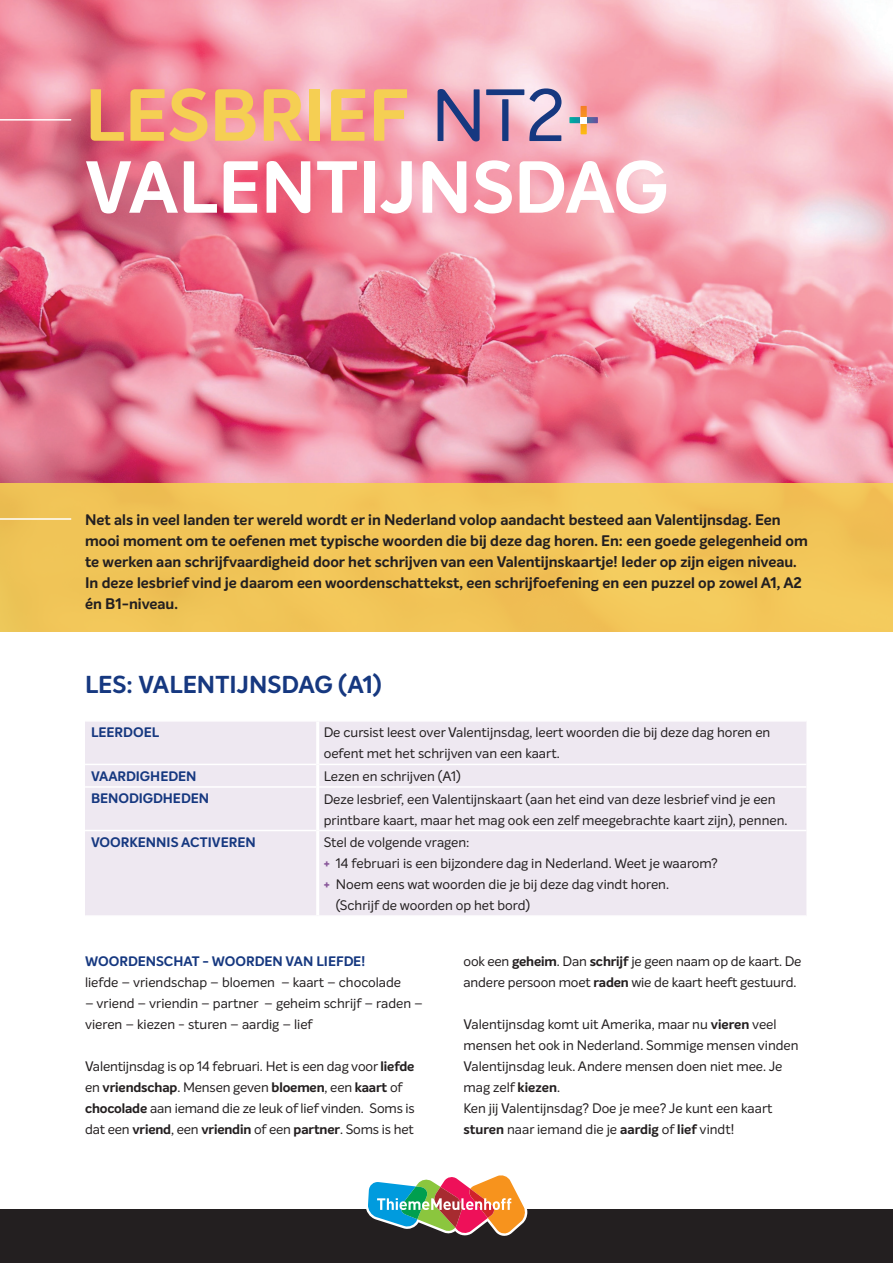
<style>
.page{position:relative;width:893px;height:1263px;background:#fff}
.page>*{position:absolute;margin:0;border:0;box-sizing:border-box;transform-origin:0 0}
.t1{font:700 72px "Intelo";color:#fff}
.t2{font:700 72px "Intelo";color:#f5cf53}
.t3{font:700 24px "Intelo";color:#163880}
.t4{font:700 15px/21px "Intelo";color:#231f20}
.t5{font:13.5px/21px "Intelo";color:#231f20}
.t6{font:700 13.5px "Intelo";color:#163880}
.s1{font-weight:700;color:#89579a}
.s2{font-weight:700}
</style>
<div class="page">
<img style="left:0;top:0;width:893px;height:483px">
<div style="left:0;top:483px;width:893px;height:148px;background:#f2c558"></div>
<div style="left:85px;top:722px;width:721px;height:193px;background:#eee8f1"></div>
<hr style="left:85px;top:764px;width:231px;height:1px;background:#fff">
<hr style="left:319px;top:764px;width:487px;height:1px;background:#fff">
<hr style="left:85px;top:786px;width:231px;height:2px;background:#fff">
<hr style="left:319px;top:786px;width:487px;height:2px;background:#fff">
<hr style="left:85px;top:830px;width:231px;height:1px;background:#fff">
<hr style="left:319px;top:830px;width:487px;height:1px;background:#fff">
<hr style="left:316px;top:722px;width:3px;height:42px;background:#fff">
<hr style="left:316px;top:764px;width:3px;height:23px;background:#fff">
<hr style="left:316px;top:787px;width:3px;height:43px;background:#fff">
<hr style="left:316px;top:830px;width:3px;height:85px;background:#fff">
<hr style="left:0;top:119px;width:71px;height:2px;background:#fff">
<hr style="left:0;top:518px;width:71px;height:2px;background:#fff">
<svg style="left:438px;top:89px;width:42px;height:52px;background:#96749c"></svg>
<svg style="left:529px;top:88px;width:32px;height:53px;background:#a09abc"></svg>
<div style="left:502px;top:99px;width:6px;height:42px;background:#163880"></div>
<div style="left:486px;top:89px;width:38px;height:6px;background:#163880"></div>
<svg style="left:569px;top:106px;width:29px;height:28px"></svg>
<div style="left:0;top:1210px;width:893px;height:53px;background:#231f20"></div>
<svg style="left:365px;top:1175px;width:162px;height:61px"></svg>
<h1 class="t2" style="left:85px;top:70px;width:325px">LESBRIEF</h1>
<h1 class="t1" style="left:85px;top:142px;width:585px">VALENTIJNSDAG</h1>
<p class="t4" style="left:85px;top:510px;width:724px">Net als in veel landen ter wereld wordt er in Nederland volop aandacht besteed aan Valentijnsdag. Een mooi moment om te oefenen met typische woorden die bij deze dag horen. En: een goede gelegenheid om te werken aan schrijfvaardigheid door het schrijven van een Valentijnskaartje! Ieder op zijn eigen niveau.<br>In deze lesbrief vind je daarom een woordenschattekst, een schrijfoefening en een puzzel op zowel A1, A2 én B1-niveau.</p>
<h2 class="t3" style="left:85px;top:669px;width:298px">LES: VALENTIJNSDAG (A1)</h2>
<p class="t6" style="left:91px;top:724px;width:70px">LEERDOEL</p>
<p class="t5" style="left:324px;top:722px;width:448px">De cursist leest over Valentijnsdag, leert woorden die bij deze dag horen en oefent met het schrijven van een kaart.</p>
<p class="t6" style="left:91px;top:767px;width:107px">VAARDIGHEDEN</p>
<p class="t5" style="left:324px;top:766px;width:139px">Lezen en schrijven (A1)</p>
<p class="t6" style="left:91px;top:790px;width:120px">BENODIGDHEDEN</p>
<p class="t5" style="left:324px;top:788px;width:465px">Deze lesbrief, een Valentijnskaart (aan het eind van deze lesbrief vind je een printbare kaart, maar het mag ook een zelf meegebrachte kaart zijn), pennen.</p>
<p class="t6" style="left:91px;top:834px;width:166px">VOORKENNIS ACTIVEREN</p>
<p class="t5" style="left:324px;top:832px;width:148px">Stel de volgende vragen:</p>
<p class="t5" style="left:324px;top:853px;width:396px"><span class="s1">+</span> 14 februari is een bijzondere dag in Nederland. Weet je waarom?</p>
<p class="t5" style="left:324px;top:874px;width:347px"><span class="s1">+</span> Noem eens wat woorden die je bij deze dag vindt horen.</p>
<p class="t5" style="left:336px;top:895px;width:196px">(Schrijf de woorden op het bord)</p>
<p class="t6" style="left:85px;top:953px;width:282px">WOORDENSCHAT - WOORDEN VAN LIEFDE!</p>
<p class="t5" style="left:85px;top:972px;width:318px">liefde – vriendschap – bloemen – kaart – chocolade</p>
<p class="t5" style="left:85px;top:993px;width:339px">– vriend – vriendin – partner – geheim schrijf – raden – vieren – kiezen - sturen – aardig – lief</p>
<p class="t5" style="left:85px;top:1056px;width:331px">Valentijnsdag is op 14 februari. Het is een dag voor <span class="s2">liefde </span>en <span class="s2">vriendschap</span>. Mensen geven <span class="s2">bloemen</span>, een <span class="s2">kaart</span> of <span class="s2">chocolade</span> aan iemand die ze leuk of lief vinden. Soms is dat een <span class="s2">vriend</span>, een <span class="s2">vriendin</span> of een <span class="s2">partner</span>. Soms is het</p>
<p class="t5" style="left:463px;top:951px;width:339px">ook een <span class="s2">geheim</span>. Dan <span class="s2">schrijf</span> je geen naam op de kaart. De andere persoon moet <span class="s2">raden</span> wie de kaart heeft gestuurd.</p>
<p class="t5" style="left:463px;top:1014px;width:337px">Valentijnsdag komt uit Amerika, maar nu <span class="s2">vieren</span> veel mensen het ook in Nederland. Sommige mensen vinden Valentijnsdag leuk. Andere mensen doen niet mee. Je mag zelf <span class="s2">kiezen</span>.<br>Ken jij Valentijnsdag? Doe je mee? Je kunt een kaart <span class="s2">sturen</span> naar iemand die je <span class="s2">aardig</span> of <span class="s2">lief</span> vindt!</p>
</div>
